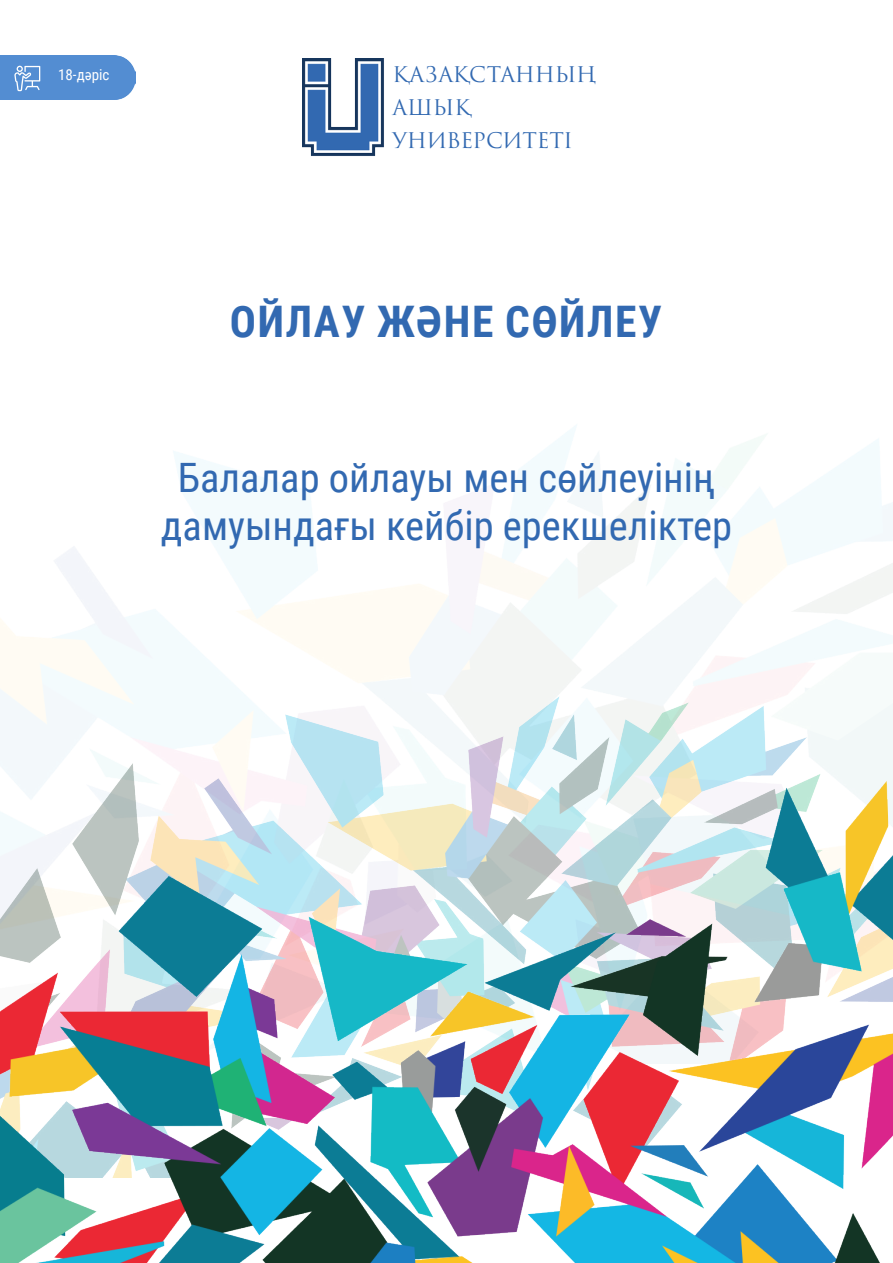
<style>
.page{position:relative;width:893px;height:1263px;background:#fff}
.page>*{position:absolute;margin:0;border:0;box-sizing:border-box;transform-origin:0 0}
.t1{font:700 43.5px "Roboto Condensed";letter-spacing:.035em;color:#3269b1}
.t2{font:40.5px/48.6px "Roboto Condensed";color:#3269b1;text-align:center}
.t3{font:21px "Trajan Pro 3";letter-spacing:-.01em;color:#3269b1}
.t4{font:15px "Roboto Condensed";color:#fff}
</style>
<div class="page">
<img style="left:0;top:425px;width:893px;height:638px">
<img style="left:302px;top:58px;width:82px;height:98px">
<img style="left:0;top:696px;width:892px;height:33px">
<img style="left:0;top:729px;width:892px;height:534px">
<div style="left:0;top:55px;width:136px;height:45px;background:#538dd2"></div>
<svg style="left:14px;top:66px;width:26px;height:25px"></svg>
<p class="t4" style="left:58px;top:64px;width:53px">18-дәріс</p>
<p class="t3" style="left:393px;top:60px;width:205px">ҚАЗАҚСТАННЫҢ</p>
<p class="t3" style="left:393px;top:93px;width:80px">АШЫҚ</p>
<p class="t3" style="left:393px;top:126px;width:182px">УНИВЕРСИТЕТІ</p>
<p class="t1" style="left:230px;top:291px;width:434px">ОЙЛАУ ЖӘНЕ СӨЙЛЕУ</p>
<p class="t2" style="left:161px;top:452px;width:573px">Балалар ойлауы мен сөйлеуінің дамуындағы кейбір ерекшеліктер</p>
</div>
